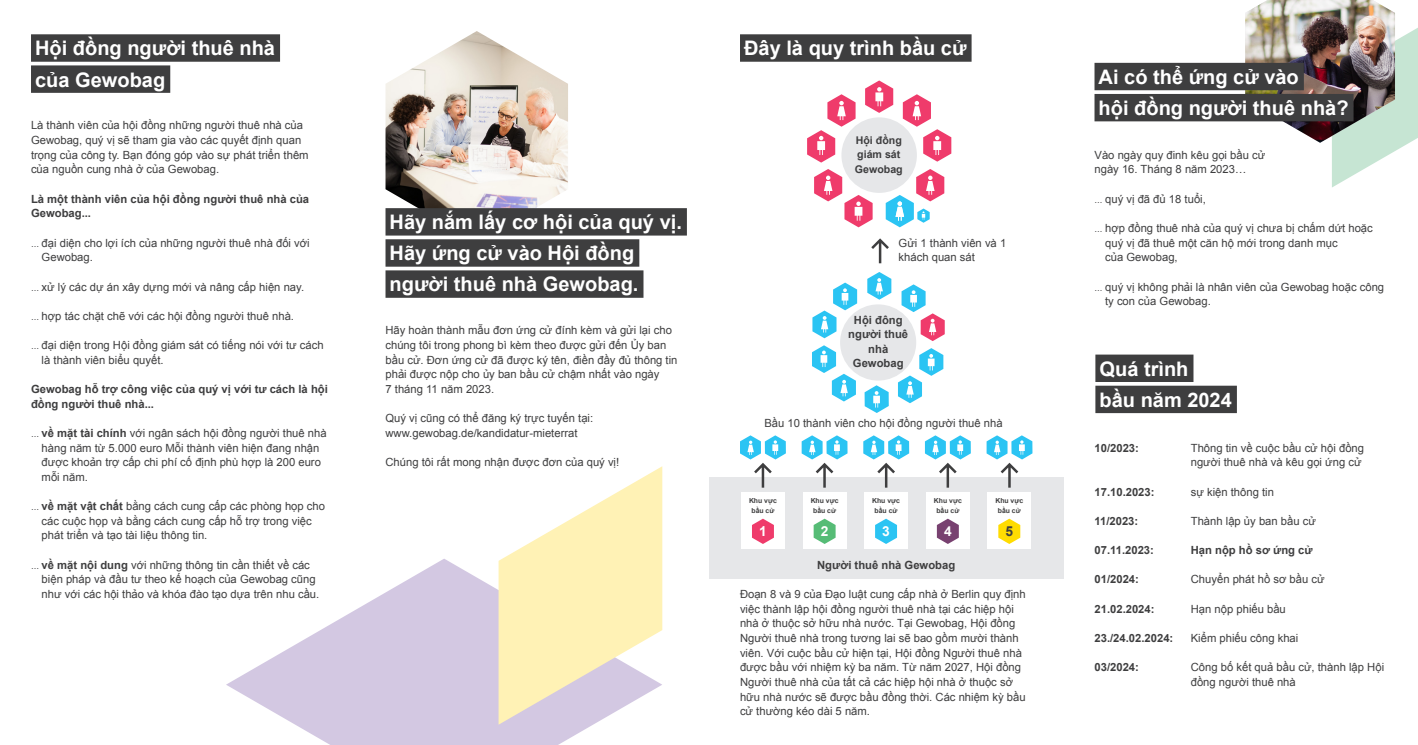
<style>
.page{position:relative;width:1418px;height:745px;background:#fff}
.page>*{position:absolute;margin:0;border:0;box-sizing:border-box;transform-origin:0 0}
.Headline_16pt{font:700 20px "Arial";color:#fff}
.P_Text_Zahlen{font:700 13.75px "Arial";color:#fff}
.P_Text_Zahlen-2{font:700 13.75px "Arial";color:#3e3e3f}
.P_Fliesstext_9_11_7p{font:11.25px/14.6px "Arial";color:#3e3e3f}
.Liste_Aufzaehlung_Eb{font:11.25px/14.6px "Arial";color:#3e3e3f}
.P_Fliesstext_9_11_7p-2{font:700 11.25px/14.1px "Arial";color:#3e3e3f}
.Liste_Aufzaehlung_Eb-2{font:700 11.25px "Arial";color:#3e3e3f}
._4_1_-_Unterüberschr{font:700 10.62px/14.1px "Arial";color:#3e3e3f}
.P_Texte_5_5pt{font:700 6.88px/10px "Arial";color:#3e3e3f;text-align:center}
.s1{font-family:"Museo Sans 300"}
.s2{font-weight:700}
</style>
<div class="page">
<svg style="left:1332px;top:12px;width:85px;height:175px"></svg>
<img style="left:1245px;top:0;width:149px;height:143px">
<img style="left:385px;top:31px;width:183px;height:177px">
<div style="left:31px;top:34px;width:249px;height:28px;background:#3e3e3f"></div>
<div style="left:31px;top:65px;width:139px;height:28px;background:#3e3e3f"></div>
<div style="left:740px;top:34px;width:231px;height:28px;background:#3e3e3f"></div>
<div style="left:1095px;top:354px;width:98px;height:28px;background:#3e3e3f"></div>
<div style="left:1095px;top:385px;width:141px;height:28px;background:#3e3e3f"></div>
<div style="left:385px;top:208px;width:302px;height:27px;background:#3e3e3f"></div>
<div style="left:385px;top:239px;width:254px;height:27px;background:#3e3e3f"></div>
<div style="left:385px;top:270px;width:258px;height:27px;background:#3e3e3f"></div>
<div style="left:1094px;top:63px;width:209px;height:27px;background:#3e3e3f"></div>
<div style="left:1094px;top:94px;width:259px;height:27px;background:#3e3e3f"></div>
<svg style="left:226px;top:559px;width:368px;height:185px;fill:#d3c8e2"></svg>
<svg style="left:498px;top:466px;width:164px;height:258px;fill:#fff2b5"></svg>
<div style="left:709px;top:476px;width:354px;height:102px;background:#e6e7e9"></div>
<div style="left:741px;top:491px;width:44px;height:57px;background:#fff"></div>
<svg style="left:752px;top:518px;width:22px;height:25px"></svg>
<svg style="left:740px;top:435px;width:46px;height:52px"></svg>
<div style="left:802px;top:491px;width:44px;height:57px;background:#fff"></div>
<svg style="left:813px;top:518px;width:22px;height:25px"></svg>
<svg style="left:801px;top:435px;width:46px;height:52px"></svg>
<div style="left:864px;top:491px;width:44px;height:57px;background:#fff"></div>
<svg style="left:875px;top:518px;width:22px;height:25px"></svg>
<svg style="left:863px;top:435px;width:46px;height:52px"></svg>
<div style="left:925px;top:491px;width:44px;height:57px;background:#fff"></div>
<svg style="left:936px;top:518px;width:22px;height:25px"></svg>
<svg style="left:925px;top:435px;width:45px;height:52px"></svg>
<div style="left:987px;top:491px;width:44px;height:57px;background:#fff"></div>
<svg style="left:998px;top:518px;width:22px;height:25px"></svg>
<svg style="left:986px;top:435px;width:46px;height:52px"></svg>
<div style="left:840px;top:304px;width:76px;height:76px;background:#e6e7e9;border-radius:50%"></div>
<svg style="left:898px;top:348px;width:45px;height:55px"></svg>
<svg style="left:901px;top:284px;width:43px;height:57px"></svg>
<svg style="left:867px;top:272px;width:24px;height:27px"></svg>
<svg style="left:812px;top:282px;width:45px;height:56px"></svg>
<svg style="left:812px;top:345px;width:44px;height:56px"></svg>
<svg style="left:864px;top:385px;width:24px;height:28px"></svg>
<svg style="left:871px;top:238px;width:18px;height:25px"></svg>
<div style="left:841px;top:117px;width:75px;height:76px;background:#e6e7e9;border-radius:50%"></div>
<svg style="left:865px;top:80px;width:28px;height:33px"></svg>
<svg style="left:814px;top:169px;width:58px;height:58px"></svg>
<svg style="left:902px;top:94px;width:49px;height:67px"></svg>
<svg style="left:807px;top:94px;width:48px;height:68px"></svg>
<svg style="left:885px;top:169px;width:59px;height:58px"></svg>
<h1 class="Headline_16pt" style="left:35px;top:35px;width:241px">Hội đồng người thuê nhà</h1>
<h1 class="Headline_16pt" style="left:35px;top:66px;width:132px">của Gewobag</h1>
<p class="P_Fliesstext_9_11_7p" style="left:31px;top:118px;width:279px">Là thành viên của hội đồng những người thuê nhà của Gewobag, quý vị sẽ tham gia vào các quyết định quan trọng của công ty. Bạn đóng góp vào sự phát triển thêm của nguồn cung nhà ở của Gewobag.</p>
<p class="P_Fliesstext_9_11_7p-2" style="left:31px;top:192px;width:280px;line-height:14.6px">Là một thành viên của hội đồng người thuê nhà của<br>Gewobag...</p>
<p class="P_Fliesstext_9_11_7p" style="left:42px;top:235px;width:269px;text-indent:-11px"><span class="s1">…</span> đại diện cho lợi ích của những người thuê nhà đối với<br>Gewobag.</p>
<p class="P_Fliesstext_9_11_7p" style="left:31px;top:279px;width:275px"><span class="s1">…</span> xử lý các dự án xây dựng mới và nâng cấp hiện nay.</p>
<p class="P_Fliesstext_9_11_7p" style="left:31px;top:308px;width:264px"><span class="s1">…</span> hợp tác chặt chẽ với các hội đồng người thuê nhà.</p>
<p class="P_Fliesstext_9_11_7p" style="left:42px;top:338px;width:283px;text-indent:-11px"><span class="s1">…</span> đại diện trong Hội đồng giám sát có tiếng nói với tư cách là thành viên biểu quyết.</p>
<p class="P_Fliesstext_9_11_7p-2" style="left:31px;top:382px;width:298px;line-height:14.6px">Gewobag hỗ trợ công việc của quý vị với tư cách là hội đồng người thuê nhà...</p>
<p class="P_Fliesstext_9_11_7p" style="left:42px;top:425px;width:286px;text-indent:-11px"><span class="s1">…</span> <span class="s2">về mặt tài chính</span> với ngân sách hội đồng người thuê nhà hàng năm từ 5.000 euro Mỗi thành viên hiện đang nhận được khoản trợ cấp chi phí cố định phù hợp là 200 euro mỗi năm.</p>
<p class="P_Fliesstext_9_11_7p" style="left:42px;top:498px;width:285px;text-indent:-11px"><span class="s1">…</span> <span class="s2">về mặt vật chất</span> bằng cách cung cấp các phòng họp cho các cuộc họp và bằng cách cung cấp hỗ trợ trong việc phát triển và tạo tài liệu thông tin.</p>
<p class="P_Fliesstext_9_11_7p" style="left:42px;top:557px;width:279px;text-indent:-11px"><span class="s1">…</span> <span class="s2">về mặt nội dung</span> với những thông tin cần thiết về các biện pháp và đầu tư theo kế hoạch của Gewobag cũng như với các hội thảo và khóa đào tạo dựa trên nhu cầu.</p>
<h1 class="Headline_16pt" style="left:389px;top:209px;width:294px">Hãy nắm lấy cơ hội của quý vị.</h1>
<h1 class="Headline_16pt" style="left:389px;top:240px;width:246px">Hãy ứng cử vào Hội đồng</h1>
<h1 class="Headline_16pt" style="left:389px;top:271px;width:250px">người thuê nhà Gewobag.</h1>
<p class="P_Fliesstext_9_11_7p" style="left:385px;top:323px;width:293px">Hãy hoàn thành mẫu đơn ứng cử đính kèm và gửi lại cho chúng tôi trong phong bì kèm theo được gửi đến Ủy ban bầu cử. Đơn ứng cử đã được ký tên, điền đầy đủ thông tin phải được nộp cho ủy ban bầu cử chậm nhất vào ngày<br>7 tháng 11 năm 2023.</p>
<p class="P_Fliesstext_9_11_7p" style="left:385px;top:411px;width:209px">Quý vị cũng có thể đăng ký trực tuyến tại: www.gewobag.de/kandidatur-mieterrat</p>
<p class="P_Fliesstext_9_11_7p" style="left:385px;top:455px;width:235px">Chúng tôi rất mong nhận được đơn của quý vị!</p>
<h1 class="Headline_16pt" style="left:744px;top:35px;width:224px">Đây là quy trình bầu cử</h1>
<p class="_4_1_-_Unterüberschr" style="left:855px;top:134px;width:49px">Hội đồng giám sát<br>Gewobag</p>
<p class="P_Fliesstext_9_11_7p" style="left:898px;top:235px;width:109px">Gửi 1 thành viên và 1 khách quan sát</p>
<p class="P_Fliesstext_9_11_7p-2" style="left:848px;top:313px;width:61px;text-align:center">Hội đông người thuê nhà<br>Gewobag</p>
<p class="P_Fliesstext_9_11_7p" style="left:764px;top:415px;width:240px">Bầu 10 thành viên cho hội đồng người thuê nhà</p>
<p class="P_Texte_5_5pt" style="left:749px;top:495px;width:29px">Khu vực bầu cử</p>
<p class="P_Text_Zahlen" style="left:759px;top:522px;width:9px">1</p>
<p class="P_Texte_5_5pt" style="left:810px;top:495px;width:29px">Khu vực bầu cử</p>
<p class="P_Text_Zahlen" style="left:820px;top:522px;width:9px">2</p>
<p class="P_Texte_5_5pt" style="left:872px;top:495px;width:29px">Khu vực bầu cử</p>
<p class="P_Text_Zahlen" style="left:882px;top:522px;width:9px">3</p>
<p class="P_Texte_5_5pt" style="left:933px;top:495px;width:29px">Khu vực bầu cử</p>
<p class="P_Text_Zahlen" style="left:944px;top:522px;width:9px">4</p>
<p class="P_Texte_5_5pt" style="left:995px;top:495px;width:29px">Khu vực bầu cử</p>
<p class="P_Text_Zahlen-2" style="left:1005px;top:522px;width:9px">5</p>
<p class="P_Fliesstext_9_11_7p-2" style="left:817px;top:557px;width:140px">Người thuê nhà Gewobag</p>
<p class="P_Fliesstext_9_11_7p" style="left:740px;top:586px;width:287px">Đoạn 8 và 9 của Đạo luật cung cấp nhà ở Berlin quy định việc thành lập hội đồng người thuê nhà tại các hiệp hội nhà ở thuộc sở hữu nhà nước. Tại Gewobag, Hội đồng Người thuê nhà trong tương lai sẽ bao gồm mười thành viên. Với cuộc bầu cử hiện tại, Hội đồng Người thuê nhà được bầu với nhiệm kỳ ba năm. Từ năm 2027, Hội đồng Người thuê nhà của tất cả các hiệp hội nhà ở thuộc sở hữu nhà nước sẽ được bầu đồng thời. Các nhiệm kỳ bầu cử thường kéo dài 5 năm.</p>
<h1 class="Headline_16pt" style="left:1098px;top:64px;width:202px">Ai có thể ứng cử vào</h1>
<h1 class="Headline_16pt" style="left:1098px;top:95px;width:251px">hội đồng người thuê nhà?</h1>
<p class="P_Fliesstext_9_11_7p" style="left:1094px;top:147px;width:172px">Vào ngày quy đinh kêu gọi bầu cử ngày 16. Tháng 8 năm 2023…</p>
<p class="P_Fliesstext_9_11_7p" style="left:1094px;top:191px;width:113px"><span class="s1">…</span> quý vị đã đủ 18 tuổi,</p>
<p class="P_Fliesstext_9_11_7p" style="left:1105px;top:221px;width:269px;text-indent:-11px"><span class="s1">…</span> hợp đồng thuê nhà của quý vị chưa bị chấm dứt hoặc quý vị đã thuê một căn hộ mới trong danh mục<br>của Gewobag,</p>
<p class="P_Fliesstext_9_11_7p" style="left:1105px;top:279px;width:280px;text-indent:-11px"><span class="s1">…</span> quý vị không phải là nhân viên của Gewobag hoặc công ty con của Gewobag.</p>
<h1 class="Headline_16pt" style="left:1099px;top:355px;width:90px">Quá trình</h1>
<h1 class="Headline_16pt" style="left:1099px;top:386px;width:134px">bầu năm 2024</h1>
<p class="Liste_Aufzaehlung_Eb-2" style="left:1094px;top:440px;width:46px">10/2023:</p>
<p class="Liste_Aufzaehlung_Eb" style="left:1190px;top:440px;width:175px">Thông tin về cuộc bầu cử hội đồng người thuê nhà và kêu gọi ứng cử</p>
<p class="Liste_Aufzaehlung_Eb-2" style="left:1094px;top:484px;width:62px">17.10.2023:</p>
<p class="Liste_Aufzaehlung_Eb" style="left:1190px;top:484px;width:85px">sự kiện thông tin</p>
<p class="Liste_Aufzaehlung_Eb-2" style="left:1094px;top:513px;width:45px">11/2023:</p>
<p class="Liste_Aufzaehlung_Eb" style="left:1190px;top:513px;width:127px">Thành lập ủy ban bầu cử</p>
<p class="Liste_Aufzaehlung_Eb-2" style="left:1094px;top:542px;width:61px">07.11.2023:</p>
<p class="Liste_Aufzaehlung_Eb-2" style="left:1190px;top:542px;width:123px">Hạn nộp hồ sơ ứng cử</p>
<p class="Liste_Aufzaehlung_Eb-2" style="left:1094px;top:571px;width:46px">01/2024:</p>
<p class="Liste_Aufzaehlung_Eb" style="left:1190px;top:572px;width:135px">Chuyển phát hồ sơ bầu cử</p>
<p class="Liste_Aufzaehlung_Eb-2" style="left:1094px;top:601px;width:62px">21.02.2024:</p>
<p class="Liste_Aufzaehlung_Eb" style="left:1190px;top:601px;width:97px">Hạn nộp phiếu bầu</p>
<p class="Liste_Aufzaehlung_Eb-2" style="left:1094px;top:630px;width:80px">23./24.02.2024:</p>
<p class="Liste_Aufzaehlung_Eb" style="left:1190px;top:630px;width:109px">Kiểm phiếu công khai</p>
<p class="Liste_Aufzaehlung_Eb-2" style="left:1094px;top:659px;width:46px">03/2024:</p>
<p class="Liste_Aufzaehlung_Eb" style="left:1190px;top:659px;width:195px">Công bố kết quả bầu cử, thành lập Hội đồng người thuê nhà</p>
</div>
